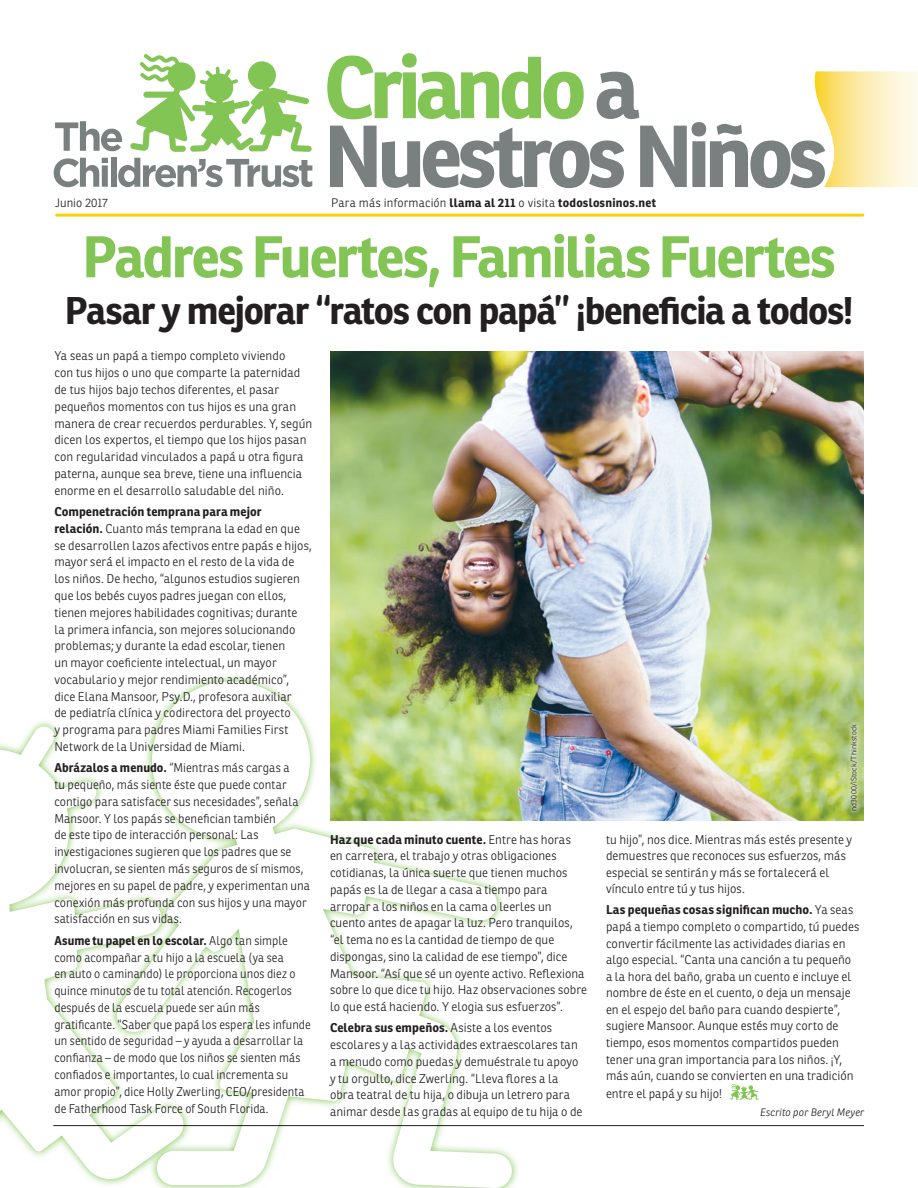
<style>
.page{position:relative;width:918px;height:1188px;background:#fff}
.page>*{position:absolute;margin:0;border:0;box-sizing:border-box;transform-origin:0 0}
.t1{font:700 85.35px "Ronnia";letter-spacing:-.065em;color:#79807f}
.t2{font:700 85.35px "Ronnia";letter-spacing:-.065em;color:#83c555}
.t3{font:700 57px "Ronnia";letter-spacing:-.04em;color:#83c555}
.t4{font:700 37.5px "Ronnia";letter-spacing:-.035em;color:#231f20}
.t5{font:300 12.3px/16.8px "Ronnia";letter-spacing:.005em;color:#231f20}
.t6{font:300 12.3px/16.8px "Ronnia";letter-spacing:.005em;color:#231f20;scale:.96 1}
.t7{font:700 12px "Ronnia";letter-spacing:.015em;color:#231f20}
.t8{font:300 12px "Ronnia";color:#231f20}
.t9{font:italic 300 10.5px "Ronnia";letter-spacing:.01em;color:#231f20}
.t10{font:300 7.5px "Ronnia";letter-spacing:.02em;color:#231f20}
.s1{color:#79807f}
.s2{font-weight:300}
.s3{font-weight:700}
</style>
<div class="page">
<hr style="left:53px;top:1125px;width:811px;height:1px;background:#231f20">
<svg style="left:0;top:721px;width:108px;height:464px"></svg>
<svg style="left:114px;top:681px;width:398px;height:507px"></svg>
<svg style="left:730px;top:1084px;width:29px;height:16px"></svg>
<img style="left:330px;top:351px;width:534px;height:470px">
<svg style="left:846px;top:719px;width:16px;height:97px;background:#b7cc88"></svg>
<hr style="left:57px;top:214px;width:806px;height:3px;background:#f9d10a">
<svg style="left:814px;top:71px;width:104px;height:116px;background:#fceeba"></svg>
<svg style="left:130px;top:54px;width:182px;height:98px"></svg>
<svg style="left:55px;top:121px;width:67px;height:30px"></svg>
<svg style="left:54px;top:158px;width:54px;height:29px"></svg>
<div style="left:111px;top:158px;width:6px;height:29px;background:#79807f"></div>
<svg style="left:118px;top:158px;width:194px;height:29px"></svg>
<p class="t8" style="left:55px;top:195px;width:54px">Junio 2017</p>
<h1 class="t2" style="left:324px;top:33px;width:318px">Criando <span class="s1">a</span></h1>
<h1 class="t1" style="left:324px;top:102px;width:505px">Nuestros Niños</h1>
<p class="t7" style="left:331px;top:195px;width:327px"><span class="s2">Para más información</span> llama al 211 <span class="s2">o visita</span> todoslosninos.net</p>
<h2 class="t3" style="left:82px;top:221px;width:755px">Padres Fuertes, Familias Fuertes</h2>
<h3 class="t4" style="left:65px;top:286px;width:790px">Pasar y mejorar “ratos con papá” ¡beneficia a todos!</h3>
<p class="t5" style="left:54px;top:348px;width:260px">Ya seas un papá a tiempo completo viviendo<br>con tus hijos o uno que comparte la paternidad de tus hijos bajo techos diferentes, el pasar pequeños momentos con tus hijos es una gran manera de crear recuerdos perdurables. Y, según dicen los expertos, el tiempo que los hijos pasan con regularidad vinculados a papá u otra figura paterna, aunque sea breve, tiene una influencia enorme en el desarrollo saludable del niño.</p>
<p class="t5" style="left:54px;top:503px;width:259px"><span class="s3">Compenetración temprana para mejor relación.</span> Cuanto más temprana la edad en que se desarrollen lazos afectivos entre papás e hijos, mayor será el impacto en el resto de la vida de los niños. De hecho, “algunos estudios sugieren que los bebés cuyos padres juegan con ellos, tienen mejores habilidades cognitivas; durante<br>la primera infancia, son mejores solucionando problemas; y durante la edad escolar, tienen<br>un mayor coeficiente intelectual, un mayor vocabulario y mejor rendimiento académico”, dice Elana Mansoor, Psy.D., profesora auxiliar<br>de pediatría clínica y codirectora del proyecto<br>y programa para padres Miami Families First Network de la Universidad de Miami.</p>
<p class="t5" style="left:54px;top:759px;width:257px"><span class="s3">Abrázalos a menudo.</span> “Mientras más cargas a<br>tu pequeño, más siente éste que puede contar contigo para satisfacer sus necesidades”, señala Mansoor. Y los papás se benefician también<br>de este tipo de interacción personal: Las investigaciones sugieren que los padres que se involucran, se sienten más seguros de sí mismos, mejores en su papel de padre, y experimentan una conexión más profunda con sus hijos y una mayor satisfacción en sus vidas.</p>
<p class="t6" style="left:54px;top:932px;width:269px"><span class="s3">Asume tu papel en lo escolar.</span> Algo tan simple como acompañar a tu hijo a la escuela (ya sea<br>en auto o caminando) le proporciona unos diez o quince minutos de tu total atención. Recogerlos después de la escuela puede ser aún más gratificante. “Saber que papá los espera les infunde un sentido de seguridad – y ayuda a desarrollar la confianza – de modo que los niños se sienten más confiados e importantes, lo cual incrementa su amor propio”, dice Holly Zwerling, CEO/presidenta de Fatherhood Task Force of South Florida.</p>
<p class="t5" style="left:330px;top:831px;width:259px"><span class="s3">Haz que cada minuto cuente.</span> Entre has horas<br>en carretera, el trabajo y otras obligaciones cotidianas, la única suerte que tienen muchos papás es la de llegar a casa a tiempo para arropar a los niños en la cama o leerles un cuento antes de apagar la luz. Pero tranquilos, “el tema no es la cantidad de tiempo de que dispongas, sino la calidad de ese tiempo”, dice Mansoor. “Así que sé un oyente activo. Reflexiona sobre lo que dice tu hijo. Haz observaciones sobre lo que está haciendo. Y elogia sus esfuerzos”.</p>
<p class="t5" style="left:330px;top:1020px;width:254px"><span class="s3">Celebra sus empeños.</span> Asiste a los eventos escolares y a las actividades extraescolares tan a menudo como puedas y demuéstrale tu apoyo y tu orgullo, dice Zwerling. “Lleva flores a la obra teatral de tu hija, o dibuja un letrero para animar desde las gradas al equipo de tu hija o de</p>
<p class="t10" style="left:849px;top:811px;width:88px;rotate:-90deg">nd3000/iStock/Thinkstock</p>
<p class="t5" style="left:606px;top:831px;width:248px">tu hijo”, nos dice. Mientras más estés presente y demuestres que reconoces sus esfuerzos, más especial se sentirán y más se fortalecerá el vínculo entre tú y tus hijos.</p>
<p class="t5" style="left:606px;top:902px;width:255px"><span class="s3">Las pequeñas cosas significan mucho.</span> Ya seas papá a tiempo completo o compartido, tú puedes convertir fácilmente las actividades diarias en algo especial. “Canta una canción a tu pequeño a la hora del baño, graba un cuento e incluye el nombre de éste en el cuento, o deja un mensaje en el espejo del baño para cuando despierte”, sugiere Mansoor. Aunque estés muy corto de tiempo, esos momentos compartidos pueden tener una gran importancia para los niños. ¡Y, más aún, cuando se convierten en una tradición</p>
<p class="t5" style="left:606px;top:1085px;width:117px">entre el papá y su hijo!</p>
<p class="t9" style="left:760px;top:1106px;width:106px">Escrito por Beryl Meyer</p>
</div>
